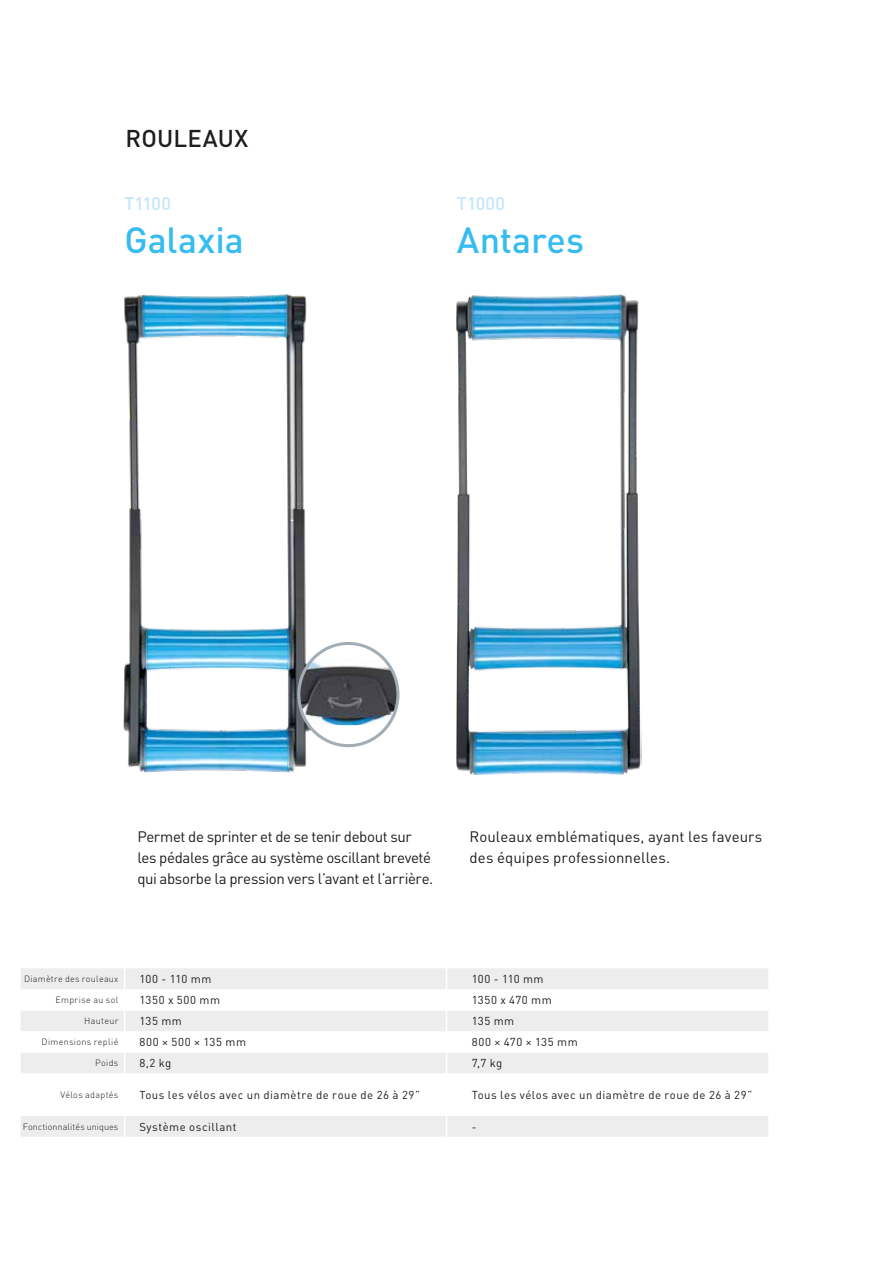
<style>
.page{position:relative;width:893px;height:1263px;background:#fff}
.page>*{position:absolute;margin:0;border:0;box-sizing:border-box;transform-origin:0 0}
.t1{font:500 36px "DIN Pro";color:#36bcee}
.t2{font:500 24px "DIN Pro";letter-spacing:.01em;color:#1d1d1b}
.t3{font:500 18px "DIN Pro";letter-spacing:-.01em;color:#c4e6fa}
.t4{font:15px/21px "DIN Pro";letter-spacing:-.015em;color:#1d1d1b}
.t5{font:15px/21px "DIN Pro";letter-spacing:.005em;color:#1d1d1b}
.t6{font:11.4px "DIN Pro";letter-spacing:.045em;color:#1d1d1b}
.t7{font:300 9px "DIN Pro";letter-spacing:.035em;color:#1d1d1b}
.t8{font:300 9px "DIN Pro";letter-spacing:.005em;color:#1d1d1b}
</style>
<div class="page">
<img style="left:456px;top:295px;width:185px;height:480px">
<img style="left:123px;top:295px;width:187px;height:478px">
<div style="left:299px;top:643px;width:99px;height:103px;background:#fff;border-radius:50%"></div>
<img style="left:299px;top:660px;width:99px;height:65px">
<div style="left:297px;top:642px;width:102px;height:105px;border:3px solid #a3adb5;border-radius:50%"></div>
<div style="left:21px;top:968px;width:747px;height:169px;background:#ededed"></div>
<svg style="left:21px;top:989px;width:747px;height:127px"></svg>
<hr style="left:446px;top:947px;width:1px;height:316px;background:#fff">
<hr style="left:124px;top:947px;width:1px;height:316px;background:#fff">
<h2 class="t2" style="left:125px;top:122px;width:124px">ROULEAUX</h2>
<h3 class="t3" style="left:125px;top:192px;width:48px">T1100</h3>
<h3 class="t3" style="left:457px;top:192px;width:50px">T1000</h3>
<h1 class="t1" style="left:125px;top:215px;width:121px">Galaxia</h1>
<h1 class="t1" style="left:457px;top:215px;width:129px">Antares</h1>
<h3 class="t4" style="left:137px;top:825px;width:297px">Permet de sprinter et de se tenir debout sur les pédales grâce au système oscillant breveté qui absorbe la pression vers l’avant et l’arrière.</h3>
<h3 class="t5" style="left:470px;top:825px;width:294px">Rouleaux emblématiques, ayant les faveurs des équipes professionnelles.</h3>
<p class="t7" style="left:24px;top:973px;width:96px">Diamètre des rouleaux</p>
<p class="t6" style="left:139px;top:971px;width:73px">100 - 110 mm</p>
<p class="t6" style="left:472px;top:971px;width:73px">100 - 110 mm</p>
<p class="t7" style="left:55px;top:994px;width:65px">Emprise au sol</p>
<p class="t6" style="left:139px;top:992px;width:82px">1350 x 500 mm</p>
<p class="t6" style="left:472px;top:992px;width:82px">1350 x 470 mm</p>
<p class="t7" style="left:84px;top:1015px;width:36px">Hauteur</p>
<p class="t6" style="left:139px;top:1013px;width:44px">135 mm</p>
<p class="t6" style="left:472px;top:1013px;width:44px">135 mm</p>
<p class="t7" style="left:42px;top:1036px;width:78px">Dimensions replié</p>
<p class="t6" style="left:139px;top:1034px;width:108px">800 × 500 × 135 mm</p>
<p class="t6" style="left:472px;top:1034px;width:108px">800 × 470 × 135 mm</p>
<p class="t7" style="left:95px;top:1057px;width:25px">Poids</p>
<p class="t6" style="left:139px;top:1055px;width:34px">8,2 kg</p>
<p class="t6" style="left:472px;top:1055px;width:32px">7,7 kg</p>
<p class="t7" style="left:60px;top:1088px;width:60px">Vélos adaptés</p>
<p class="t6" style="left:139px;top:1087px;width:282px">Tous les vélos avec un diamètre de roue de 26 à 29”</p>
<p class="t6" style="left:472px;top:1087px;width:282px">Tous les vélos avec un diamètre de roue de 26 à 29”</p>
<p class="t8" style="left:23px;top:1120px;width:97px">Fonctionnalités uniques</p>
<p class="t6" style="left:139px;top:1119px;width:99px">Système oscillant</p>
<p class="t6" style="left:472px;top:1119px;width:6px">-</p>
</div>
